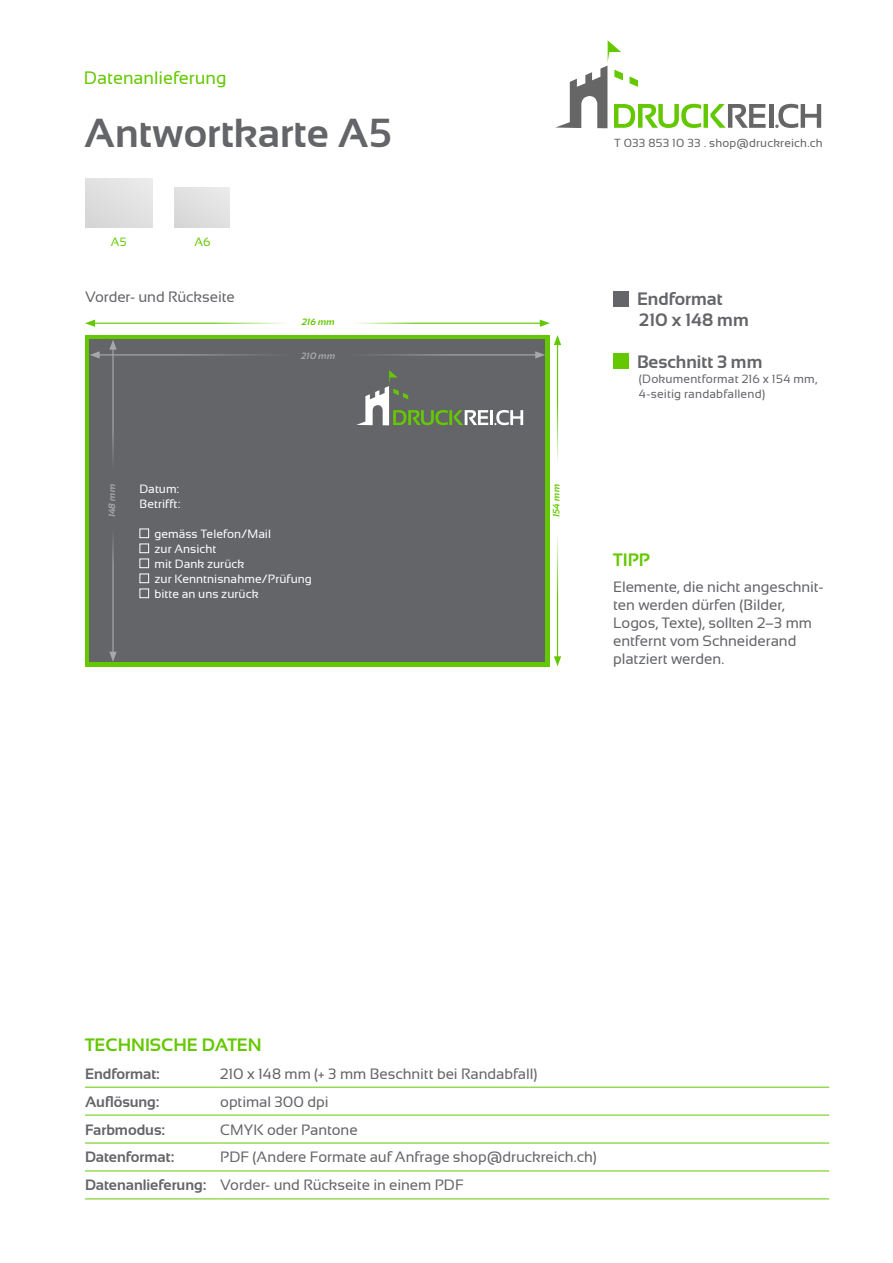
<style>
.page{position:relative;width:893px;height:1263px;background:#fff}
.page>*{position:absolute;margin:0;border:0;box-sizing:border-box;transform-origin:0 0}
.t1{font:700 40.5px "Sansation";color:#646569}
.t2{font:700 18px/21px "Sansation";color:#646569}
.t3{font:700 18px "Sansation";color:#64c800}
.t4{font:18px "Sansation";color:#64c800}
.t5{font:15px/18px "Sansation";letter-spacing:-.005em;color:#646569}
.t6{font:700 15px "Sansation";letter-spacing:-.005em;color:#646569}
.t7{font:12px/15px "Sansation";letter-spacing:.005em;color:#fff}
.t8{font:12px/15px "Sansation";letter-spacing:.015em;color:#646569}
.t9{font:12px "Sansation";color:#64c800}
.t10{font:11.7px "Sansation";letter-spacing:.015em;color:#646569}
.t11{font:italic 700 9.3px "Sansation";letter-spacing:.015em;color:#a8a8a9}
.t12{font:italic 700 9.3px "Sansation";letter-spacing:.015em;color:#64c800}
.s1{font-weight:700}
</style>
<div class="page">
<svg style="left:555px;top:40px;width:211px;height:88px"></svg>
<hr style="left:769px;top:104px;width:4px;height:24px;background:#666">
<svg style="left:775px;top:104px;width:46px;height:24px"></svg>
<div style="left:85px;top:335px;width:465px;height:331px;background:#64c800"></div>
<div style="left:90px;top:340px;width:455px;height:322px;background:#646569"></div>
<hr style="left:112px;top:523px;width:2px;height:131px;background:#a8a8a9">
<svg style="left:109px;top:652px;width:8px;height:9px"></svg>
<hr style="left:112px;top:347px;width:2px;height:133px;background:#a8a8a9">
<svg style="left:109px;top:340px;width:8px;height:10px"></svg>
<hr style="left:97px;top:354px;width:199px;height:1px;background:#a8a8a9">
<svg style="left:90px;top:351px;width:10px;height:8px"></svg>
<hr style="left:339px;top:354px;width:199px;height:1px;background:#a8a8a9">
<svg style="left:535px;top:351px;width:10px;height:8px"></svg>
<hr style="left:557px;top:521px;width:1px;height:138px;background:#64c800">
<svg style="left:554px;top:656px;width:7px;height:10px"></svg>
<hr style="left:557px;top:343px;width:1px;height:137px;background:#64c800">
<svg style="left:554px;top:335px;width:7px;height:10px"></svg>
<hr style="left:93px;top:323px;width:202px;height:1px;background:#64c800">
<svg style="left:85px;top:320px;width:10px;height:7px"></svg>
<hr style="left:341px;top:323px;width:201px;height:1px;background:#64c800">
<svg style="left:540px;top:320px;width:10px;height:7px"></svg>
<svg style="left:356px;top:370px;width:132px;height:55px"></svg>
<hr style="left:490px;top:410px;width:3px;height:15px;background:#fff">
<svg style="left:494px;top:410px;width:29px;height:15px"></svg>
<svg style="left:85px;top:1086px;width:744px;height:85px"></svg>
<hr style="left:85px;top:1087px;width:135px;height:1px;background:#64c800">
<hr style="left:220px;top:1087px;width:609px;height:1px;background:#64c800">
<hr style="left:85px;top:1115px;width:135px;height:1px;background:#64c800">
<hr style="left:220px;top:1115px;width:609px;height:1px;background:#64c800">
<hr style="left:85px;top:1143px;width:135px;height:1px;background:#64c800">
<hr style="left:220px;top:1143px;width:609px;height:1px;background:#64c800">
<hr style="left:85px;top:1171px;width:135px;height:1px;background:#64c800">
<hr style="left:220px;top:1171px;width:609px;height:1px;background:#64c800">
<hr style="left:85px;top:1198px;width:135px;height:1px;background:#64c800">
<hr style="left:220px;top:1198px;width:609px;height:1px;background:#64c800">
<div style="left:613px;top:291px;width:16px;height:16px;background:#646569"></div>
<div style="left:613px;top:353px;width:16px;height:16px;background:#64c800"></div>
<div style="left:139px;top:528px;width:10px;height:10px;border:1px solid #fff"></div>
<div style="left:139px;top:543px;width:10px;height:10px;border:1px solid #fff"></div>
<div style="left:139px;top:558px;width:10px;height:10px;border:1px solid #fff"></div>
<div style="left:139px;top:573px;width:10px;height:10px;border:1px solid #fff"></div>
<div style="left:139px;top:588px;width:10px;height:10px;border:1px solid #fff"></div>
<div style="left:85px;top:179px;width:67px;height:48px;background:#e0e0e0"></div>
<div style="left:174px;top:187px;width:56px;height:40px;background:#e0e0e0"></div>
<p class="t4" style="left:84px;top:68px;width:144px">Datenanlieferung</p>
<h1 class="t1" style="left:84px;top:110px;width:309px">Antwortkarte A5</h1>
<p class="t9" style="left:111px;top:235px;width:17px">A5</p>
<p class="t9" style="left:195px;top:235px;width:18px">A6</p>
<p class="t5" style="left:85px;top:288px;width:151px">Vorder- und Rückseite</p>
<p class="t12" style="left:302px;top:317px;width:35px">216 mm</p>
<p class="t11" style="left:301px;top:350px;width:36px">210 mm</p>
<p class="t11" style="left:107px;top:517px;width:35px;rotate:-90deg">148 mm</p>
<p class="t7" style="left:139px;top:481px;width:42px">Datum:<br>Betrifft:</p>
<p class="t7" style="left:155px;top:526px;width:159px">gemäss Telefon/Mail<br>zur Ansicht<br>mit Dank zurück<br>zur Kenntnisnahme/Prüfung bitte an uns zurück</p>
<p class="t10" style="left:614px;top:136px;width:210px">T 033 853 10 33 . shop@druckreich.ch</p>
<p class="t12" style="left:551px;top:517px;width:35px;rotate:-90deg">154 mm</p>
<p class="t2" style="left:637px;top:288px;width:113px">Endformat<br>210 x 148 mm</p>
<p class="t2" style="left:637px;top:351px;width:127px">Beschnitt 3 mm</p>
<p class="t8" style="left:639px;top:371px;width:180px">(Dokumentformat 216 x 154 mm,<br>4-seitig randabfallend)</p>
<p class="t3" style="left:613px;top:549px;width:38px">TIPP</p>
<p class="t5" style="left:613px;top:578px;width:212px">Elemente, die nicht angeschnit&shy;ten werden dürfen (Bilder,<br>Logos, Texte), sollten 2–3 mm entfernt vom Schneiderand platziert werden.</p>
<p class="t3" style="left:85px;top:1034px;width:178px">TECHNISCHE DATEN</p>
<p class="t6" style="left:85px;top:1065px;width:76px">Endformat:</p>
<p class="t5" style="left:220px;top:1064px;width:319px">210 x 148 mm (+ 3 mm Beschnitt bei Randabfall)</p>
<p class="t6" style="left:85px;top:1093px;width:76px">Auflösung:</p>
<p class="t5" style="left:220px;top:1092px;width:110px">optimal 300 dpi</p>
<p class="t6" style="left:85px;top:1121px;width:82px">Farbmodus:</p>
<p class="t5" style="left:220px;top:1120px;width:139px">CMYK oder Pantone</p>
<p class="t6" style="left:85px;top:1149px;width:91px">Datenformat:</p>
<p class="t5" style="left:85px;top:1143px;width:513px;line-height:27.9px;text-indent:135px">PDF (Andere Formate auf Anfrage shop@druckreich.ch)<br><span class="s1">Datenanlieferung:</span> Vorder- und Rückseite in einem PDF</p>
</div>
